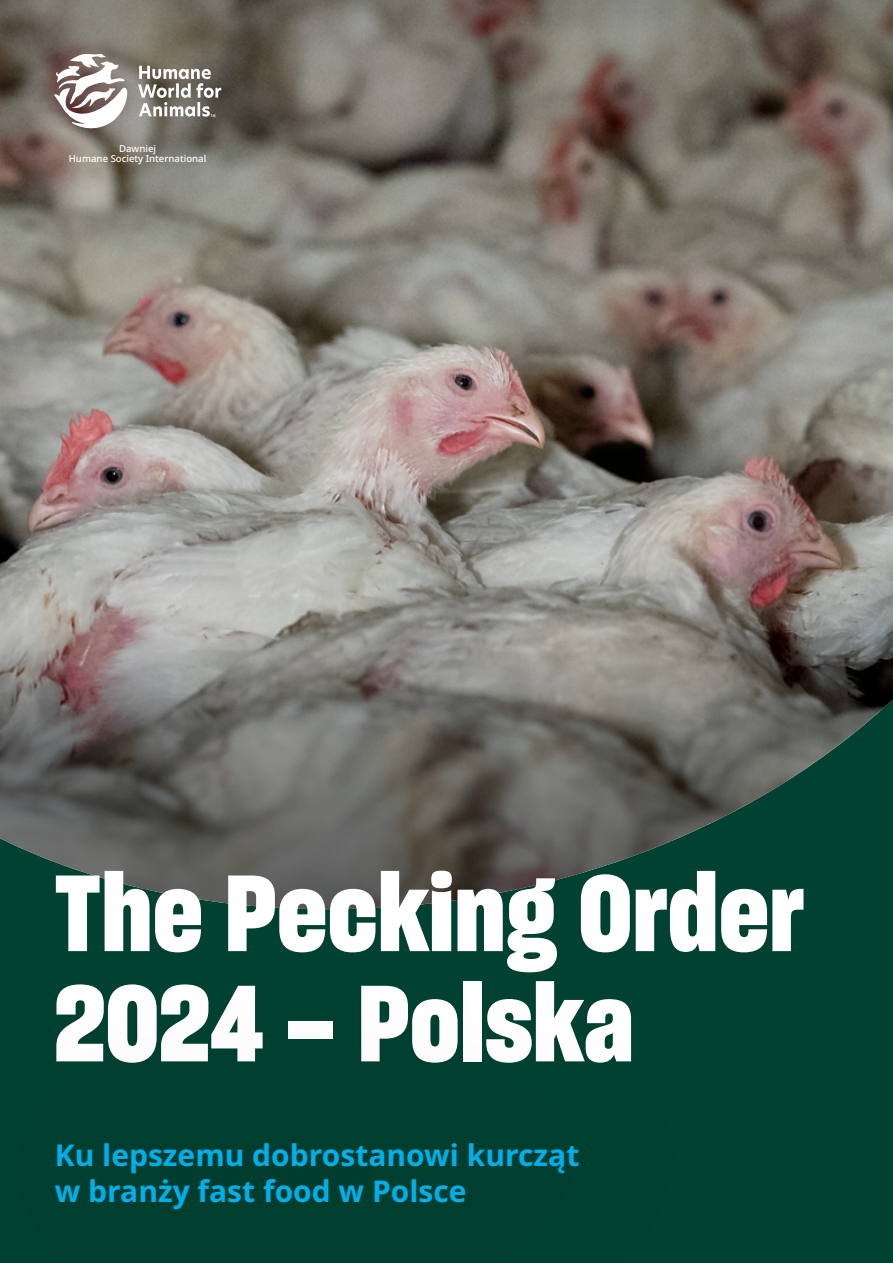
<style>
.page{position:relative;width:893px;height:1263px;background:#004131}
.page>*{position:absolute;margin:0;border:0;box-sizing:border-box;transform-origin:0 0}
.t1{font:105px/110.2px "Sharp Grotesk Bold 16";color:#fff}
.Body_Copy_P__Indent{font:700 30px/36px "Noto Sans";color:#00afe9}
.Paragraph_Style_1{font:500 9.6px/10.5px "Noto Sans";color:#fff;text-align:center}
</style>
<div class="page">
<img style="left:0;top:0;width:893px;height:631px">
<svg style="left:0;top:631px;width:893px;height:279px"></svg>
<svg style="left:54px;top:54px;width:76px;height:77px;background:#afa6a2"></svg>
<svg style="left:138px;top:66px;width:83px;height:51px;background:#97948c"></svg>
<p class="Paragraph_Style_1" style="left:69px;top:143px;width:139px">Dawniej<br>Humane Society International</p>
<p class="t1" style="left:54px;top:855px;width:752px">The Pecking Order<br>2024 – Polska</p>
<p class="Body_Copy_P__Indent" style="left:55px;top:1137px;width:526px">Ku lepszemu dobrostanowi kurcząt w branży fast food w Polsce</p>
</div>
